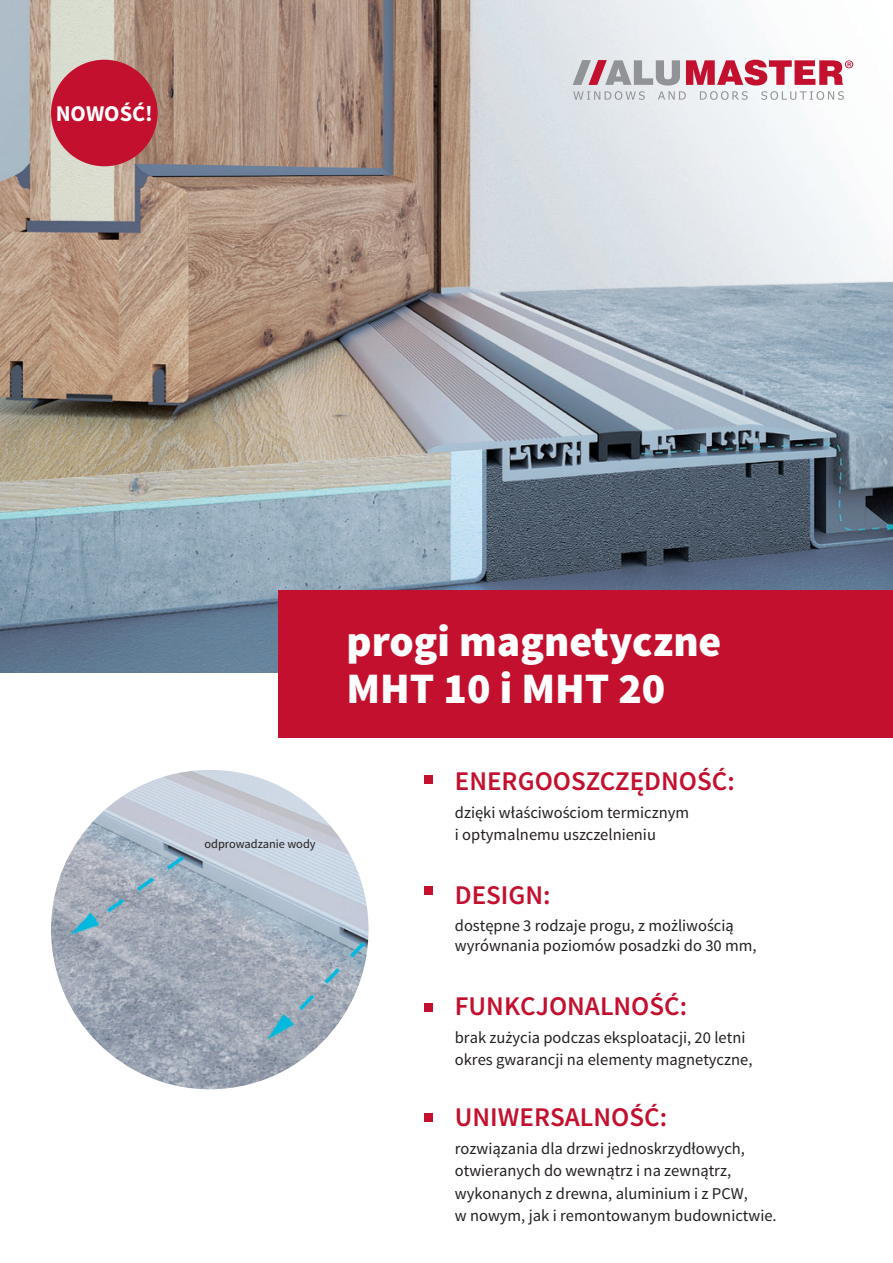
<style>
.page{position:relative;width:893px;height:1263px;background:#fff}
.page>*{position:absolute;margin:0;border:0;box-sizing:border-box;transform-origin:0 0}
.t1{font:900 43.5px/47.8px "Source Sans Pro";color:#fff}
.t2{font:600 27px "Source Sans Pro";color:#c3102e}
.t3{font:700 22.5px "Source Sans Pro";color:#fff}
.t4{font:16.5px/22.5px "Source Sans Pro";color:#231f20}
.t5{font:12.45px "Source Sans Pro";color:#231f20}
</style>
<div class="page">
<img style="left:0;top:0;width:893px;height:672px">
<svg style="left:573px;top:60px;width:280px;height:40px"></svg>
<div style="left:279px;top:590px;width:614px;height:148px;background:#c3102e"></div>
<div style="left:424px;top:776px;width:9px;height:8px;background:#c3102e"></div>
<div style="left:424px;top:886px;width:9px;height:9px;background:#c3102e"></div>
<div style="left:424px;top:1003px;width:9px;height:9px;background:#c3102e"></div>
<div style="left:424px;top:1113px;width:9px;height:8px;background:#c3102e"></div>
<img style="left:51px;top:770px;width:318px;height:319px">
<div style="left:51px;top:60px;width:107px;height:106px;background:#c3102e;border-radius:50%"></div>
<svg style="left:0;top:0;width:6px;height:6px"></svg>
<h3 class="t3" style="left:56px;top:100px;width:99px">NOWOŚĆ!</h3>
<p class="t5" style="left:204px;top:836px;width:113px">odprowadzanie wody</p>
<h1 class="t1" style="left:346px;top:619px;width:377px">progi magnetyczne<br>MHT 10 i MHT 20</h1>
<h2 class="t2" style="left:455px;top:764px;width:281px">ENERGOOSZCZĘDNOŚĆ:</h2>
<p class="t4" style="left:455px;top:801px;width:236px">dzięki właściwościom termicznym i optymalnemu uszczelnieniu</p>
<h2 class="t2" style="left:455px;top:878px;width:97px">DESIGN:</h2>
<p class="t4" style="left:455px;top:915px;width:303px;line-height:19.8px">dostępne 3 rodzaje progu, z możliwością wyrównania poziomów posadzki do 30 mm,</p>
<h2 class="t2" style="left:455px;top:989px;width:234px">FUNKCJONALNOŚĆ:</h2>
<p class="t4" style="left:455px;top:1026px;width:299px">brak zużycia podczas eksploatacji, 20 letni okres gwarancji na elementy magnetyczne,</p>
<h2 class="t2" style="left:455px;top:1100px;width:214px">UNIWERSALNOŚĆ:</h2>
<p class="t4" style="left:455px;top:1137px;width:323px">rozwiązania dla drzwi jednoskrzydłowych, otwieranych do wewnątrz i na zewnątrz, wykonanych z drewna, aluminium i z PCW,<br>w nowym, jak i remontowanym budownictwie.</p>
</div>
